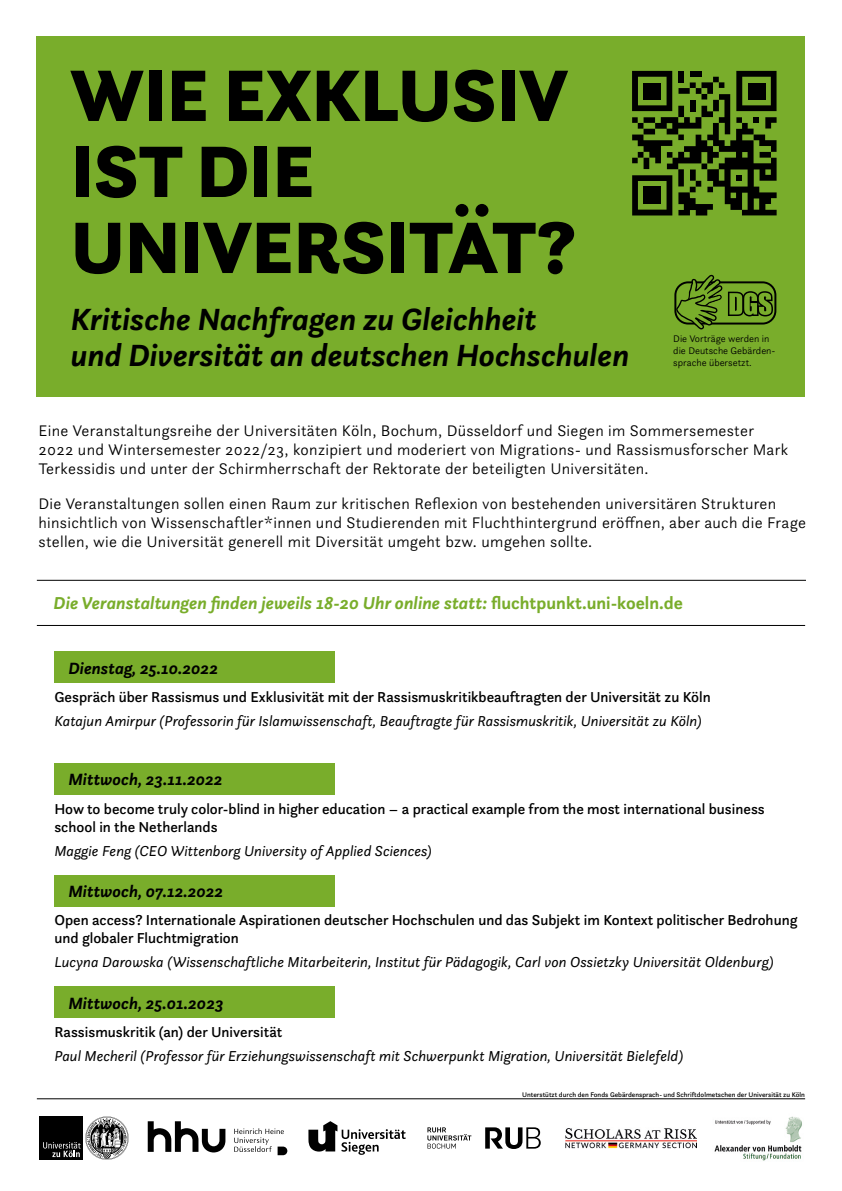
<style>
.page{position:relative;width:842px;height:1191px;background:#fff}
.page>*{position:absolute;margin:0;border:0;box-sizing:border-box;transform-origin:0 0}
.t1{font:900 76px/76px "Questa Sans";color:#000}
.t2{font:italic 700 32px/36px "Questa Sans";color:#000}
.t3{font:italic 700 18px "Questa Sans";color:#79ad2b}
.t4{font:italic 700 17px "Questa Sans";color:#000}
.t5{font:300 16px/19px "Questa Sans";letter-spacing:.02em;color:#000}
.t6{font:500 15px/18px "Questa Sans";color:#000}
.t7{font:italic 15px "Questa Sans";color:#000}
.t8{font:300 10px/12px "Questa Sans";color:#000}
.t9{font:500 7px "Questa Sans";color:#000}
.s1{font-style:normal}
</style>
<div class="page">
<img style="left:714px;top:1116px;width:88px;height:45px">
<svg style="left:39px;top:1116px;width:74px;height:44px"></svg>
<div style="left:40px;top:1116px;width:43px;height:43px;background:#000"></div>
<svg style="left:43px;top:1116px;width:86px;height:43px"></svg>
<svg style="left:148px;top:1121px;width:77px;height:31px"></svg>
<svg style="left:234px;top:1128px;width:53px;height:27px"></svg>
<svg style="left:308px;top:1121px;width:98px;height:33px"></svg>
<img style="left:565px;top:1128px;width:131px;height:20px">
<svg style="left:485px;top:1127px;width:56px;height:22px"></svg>
<svg style="left:427px;top:1127px;width:44px;height:21px"></svg>
<div style="left:37px;top:37px;width:768px;height:360px;background:#79ad2b"></div>
<hr style="left:37px;top:1098px;width:768px;height:1px;background:#000">
<div style="left:54px;top:651px;width:281px;height:32px;background:#79ad2b"></div>
<div style="left:54px;top:763px;width:281px;height:31px;background:#79ad2b"></div>
<div style="left:54px;top:875px;width:281px;height:31px;background:#79ad2b"></div>
<div style="left:54px;top:986px;width:281px;height:32px;background:#79ad2b"></div>
<hr style="left:37px;top:580px;width:769px;height:1px;background:#000">
<hr style="left:37px;top:625px;width:768px;height:1px;background:#000">
<svg style="left:674px;top:275px;width:102px;height:54px"></svg>
<svg style="left:632px;top:71px;width:145px;height:144px"></svg>
<div style="left:644px;top:83px;width:17px;height:17px;background:#000"></div>
<div style="left:748px;top:83px;width:17px;height:17px;background:#000"></div>
<div style="left:644px;top:187px;width:17px;height:17px;background:#000"></div>
<h1 class="t1" style="left:71px;top:56px;width:507px">WIE EXKLUSIV<br>IST DIE<br>UNIVERSITÄT?</h1>
<h2 class="t2" style="left:71px;top:301px;width:560px">Kritische Nachfragen zu Gleichheit<br>und Diversität an deutschen Hochschulen</h2>
<p class="t8" style="left:673px;top:332px;width:104px">Die Vorträge werden in die Deutsche Gebärden&shy;sprache übersetzt.</p>
<p class="t5" style="left:38px;top:421px;width:751px">Eine Veranstaltungsreihe der Universitäten Köln, Bochum, Düsseldorf und Siegen im Sommersemester<br>2022 und Wintersemester 2022/23, konzipiert und moderiert von Migrations- und Rassismusforscher Mark<br>Terkessidis und unter der Schirmherrschaft der Rektorate der beteiligten Universitäten.</p>
<p class="t5" style="left:38px;top:494px;width:769px">Die Veranstaltungen sollen einen Raum zur kritischen Reflexion von bestehenden universitären Strukturen hinsichtlich von Wissenschaftler*innen und Studierenden mit Fluchthintergrund eröffnen, aber auch die Frage stellen, wie die Universität generell mit Diversität umgeht bzw. umgehen sollte.</p>
<p class="t3" style="left:54px;top:592px;width:631px">Die Veranstaltungen finden jeweils 18-20 Uhr online statt: <span class="s1">fluchtpunkt.uni-koeln.de</span></p>
<p class="t4" style="left:69px;top:657px;width:151px">Dienstag, 25.10.2022</p>
<p class="t6" style="left:54px;top:687px;width:658px">Gespräch über Rassismus und Exklusivität mit der Rassismuskritikbeauftragten der Universität zu Köln</p>
<p class="t7" style="left:54px;top:711px;width:649px">Katajun Amirpur (Professorin für Islamwissenschaft, Beauftragte für Rassismuskritik, Universität zu Köln)</p>
<p class="t4" style="left:69px;top:769px;width:156px">Mittwoch, 23.11.2022</p>
<p class="t6" style="left:54px;top:799px;width:712px">How to become truly color-blind in higher education – a practical example from the most international business school in the Netherlands</p>
<p class="t7" style="left:54px;top:841px;width:379px">Maggie Feng (CEO Wittenborg University of Applied Sciences)</p>
<p class="t4" style="left:69px;top:880px;width:156px">Mittwoch, 07.12.2022</p>
<p class="t6" style="left:54px;top:910px;width:744px">Open access? Internationale Aspirationen deutscher Hochschulen und das Subjekt im Kontext politischer Bedrohung und globaler Fluchtmigration</p>
<p class="t7" style="left:54px;top:952px;width:721px">Lucyna Darowska (Wissenschaftliche Mitarbeiterin, Institut für Pädagogik, Carl von Ossietzky Universität Oldenburg)</p>
<p class="t4" style="left:69px;top:992px;width:157px">Mittwoch, 25.01.2023</p>
<p class="t6" style="left:54px;top:1022px;width:229px">Rassismuskritik (an) der Universität</p>
<p class="t7" style="left:54px;top:1046px;width:630px">Paul Mecheril (Professor für Erziehungswissenschaft mit Schwerpunkt Migration, Universität Bielefeld)</p>
<p class="t9" style="left:522px;top:1090px;width:284px">Unterstützt durch den Fonds Gebärdensprach- und Schriftdolmetschen der Universität zu Köln</p>
</div>
